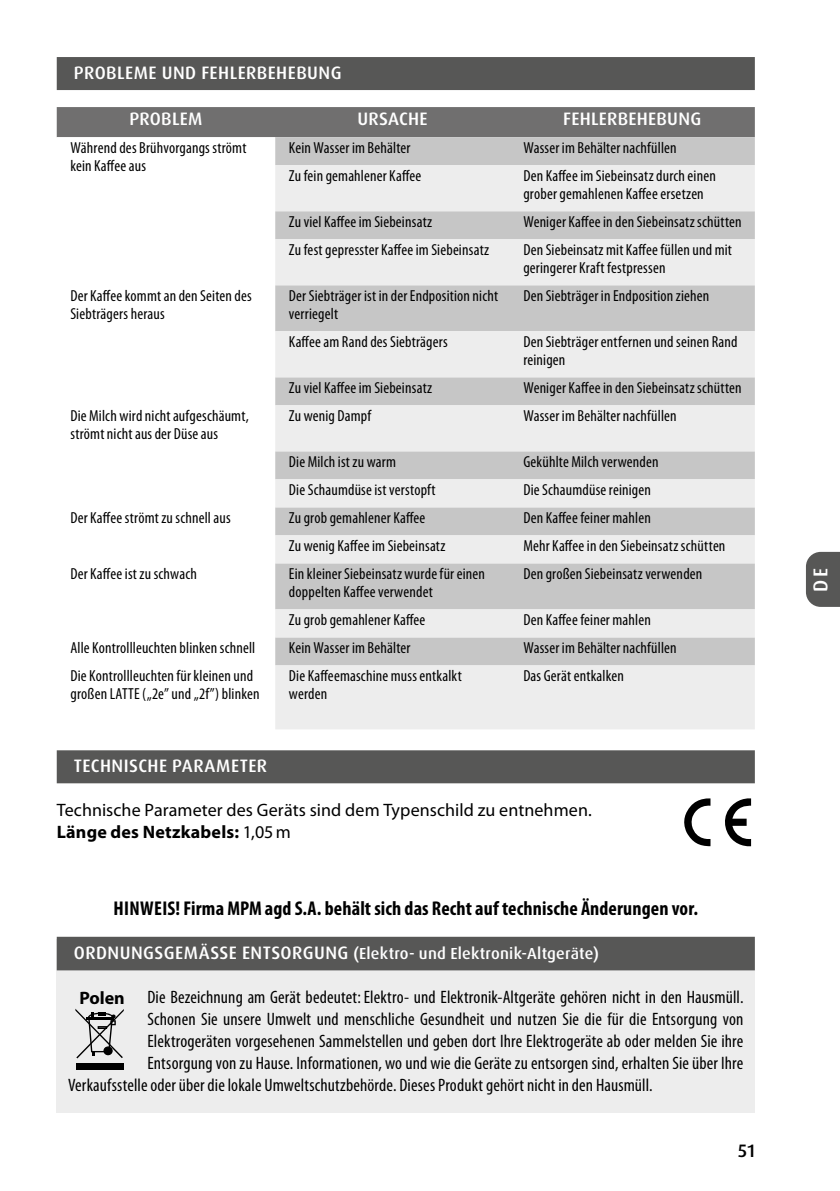
<style>
.page{position:relative;width:840px;height:1191px;background:#fff}
.page>*{position:absolute;margin:0;border:0;box-sizing:border-box;transform-origin:0 0}
.t1{font:700 condensed 20px "Myriad Pro";letter-spacing:.005em;color:#000}
.t2{font:500 20px "Dax Pro";color:#fff}
.t3{font:condensed 18px "Myriad Pro";letter-spacing:.005em;color:#000}
.t4{font:18px/22px "Myriad Pro";letter-spacing:.005em;color:#000}
.t5{font:500 18px "Dax Pro";letter-spacing:.02em;color:#fff}
.t6{font:700 18px "Myriad Pro";color:#000}
.t7{font:500 18px "Dax Pro";color:#000}
.t8{font:condensed 16px/18px "Myriad Pro";letter-spacing:.01em;color:#000}
.t9{font:500 16px "Dax Pro";letter-spacing:.015em;color:#fff}
.s1{font-weight:700}
.s2{font-size:18px}
</style>
<div class="page">
<svg style="left:806px;top:552px;width:33px;height:55px;background:#5f5f5e"></svg>
<div style="left:57px;top:57px;width:697px;height:33px;background:#575756"></div>
<div style="left:57px;top:750px;width:697px;height:33px;background:#575756"></div>
<div style="left:57px;top:107px;width:697px;height:30px;background:#706f6f"></div>
<div style="left:275px;top:137px;width:479px;height:28px;background:#c6c6c6"></div>
<svg style="left:275px;top:165px;width:479px;height:564px;background:#ddd"></svg>
<svg style="left:684px;top:798px;width:26px;height:48px"></svg>
<svg style="left:725px;top:798px;width:25px;height:48px"></svg>
<div style="left:57px;top:939px;width:697px;height:174px;background:#ededed"></div>
<div style="left:57px;top:936px;width:697px;height:34px;background:#575756"></div>
<svg style="left:75px;top:1008px;width:49px;height:50px"></svg>
<div style="left:76px;top:1062px;width:47px;height:7px;background:#000"></div>
<p class="t5" style="left:74px;top:61px;width:269px">PROBLEME UND FEHLERBEHEBUNG</p>
<p class="t5" style="left:129px;top:107px;width:74px">PROBLEM</p>
<p class="t5" style="left:357px;top:107px;width:72px">URSACHE</p>
<p class="t5" style="left:563px;top:107px;width:139px">FEHLERBEHEBUNG</p>
<p class="t8" style="left:70px;top:139px;width:177px">Während des Brühvorgangs strömt kein Kaffee aus</p>
<p class="t8" style="left:289px;top:139px;width:123px">Kein Wasser im Behälter</p>
<p class="t8" style="left:523px;top:139px;width:155px">Wasser im Behälter nachfüllen</p>
<p class="t8" style="left:289px;top:167px;width:134px">Zu fein gemahlener Kaffee</p>
<p class="t8" style="left:523px;top:167px;width:194px">Den Kaffee im Siebeinsatz durch einen grober gemahlenen Kaffee ersetzen</p>
<p class="t8" style="left:289px;top:213px;width:145px">Zu viel Kaffee im Siebeinsatz</p>
<p class="t8" style="left:523px;top:213px;width:220px">Weniger Kaffee in den Siebeinsatz schütten</p>
<p class="t8" style="left:289px;top:241px;width:202px">Zu fest gepresster Kaffee im Siebeinsatz</p>
<p class="t8" style="left:523px;top:241px;width:210px">Den Siebeinsatz mit Kaffee füllen und mit geringerer Kraft festpressen</p>
<p class="t8" style="left:70px;top:287px;width:183px">Der Kaffee kommt an den Seiten des<br>Siebträgers heraus</p>
<p class="t8" style="left:289px;top:287px;width:211px">Der Siebträger ist in der Endposition nicht verriegelt</p>
<p class="t8" style="left:523px;top:287px;width:187px">Den Siebträger in Endposition ziehen</p>
<p class="t8" style="left:289px;top:333px;width:160px">Kaffee am Rand des Siebträgers</p>
<p class="t8" style="left:523px;top:333px;width:216px">Den Siebträger entfernen und seinen Rand reinigen</p>
<p class="t8" style="left:289px;top:379px;width:145px">Zu viel Kaffee im Siebeinsatz</p>
<p class="t8" style="left:523px;top:379px;width:220px">Weniger Kaffee in den Siebeinsatz schütten</p>
<p class="t8" style="left:70px;top:407px;width:180px">Die Milch wird nicht aufgeschäumt, strömt nicht aus der Düse aus</p>
<p class="t8" style="left:289px;top:407px;width:84px">Zu wenig Dampf</p>
<p class="t8" style="left:523px;top:407px;width:155px">Wasser im Behälter nachfüllen</p>
<p class="t8" style="left:289px;top:453px;width:109px">Die Milch ist zu warm</p>
<p class="t8" style="left:523px;top:453px;width:137px">Gekühlte Milch verwenden</p>
<p class="t8" style="left:289px;top:481px;width:148px">Die Schaumdüse ist verstopft</p>
<p class="t8" style="left:523px;top:481px;width:129px">Die Schaumdüse reinigen</p>
<p class="t8" style="left:70px;top:509px;width:162px">Der Kaffee strömt zu schnell aus</p>
<p class="t8" style="left:289px;top:509px;width:138px">Zu grob gemahlener Kaffee</p>
<p class="t8" style="left:523px;top:509px;width:129px">Den Kaffee feiner mahlen</p>
<p class="t8" style="left:289px;top:537px;width:158px">Zu wenig Kaffee im Siebeinsatz</p>
<p class="t8" style="left:523px;top:537px;width:203px">Mehr Kaffee in den Siebeinsatz schütten</p>
<p class="t8" style="left:70px;top:565px;width:128px">Der Kaffee ist zu schwach</p>
<p class="t8" style="left:289px;top:565px;width:197px">Ein kleiner Siebeinsatz wurde für einen doppelten Kaffee verwendet</p>
<p class="t8" style="left:523px;top:565px;width:180px">Den großen Siebeinsatz verwenden</p>
<p class="t8" style="left:289px;top:611px;width:138px">Zu grob gemahlener Kaffee</p>
<p class="t8" style="left:523px;top:611px;width:129px">Den Kaffee feiner mahlen</p>
<p class="t8" style="left:70px;top:639px;width:186px">Alle Kontrollleuchten blinken schnell</p>
<p class="t8" style="left:289px;top:639px;width:123px">Kein Wasser im Behälter</p>
<p class="t8" style="left:523px;top:639px;width:155px">Wasser im Behälter nachfüllen</p>
<p class="t8" style="left:70px;top:667px;width:190px">Die Kontrollleuchten für kleinen und großen LATTE („2e” und„2f”) blinken</p>
<p class="t8" style="left:289px;top:667px;width:174px">Die Kaffeemaschine muss entkalkt werden</p>
<p class="t8" style="left:523px;top:667px;width:102px">Das Gerät entkalken</p>
<p class="t5" style="left:74px;top:754px;width:195px">TECHNISCHE PARAMETER</p>
<p class="t4" style="left:57px;top:799px;width:536px">Technische Parameter des Geräts sind dem Typenschild zu entnehmen.<br><span class="s1">Länge des Netzkabels:</span> 1,05m</p>
<p class="t1" style="left:113px;top:897px;width:586px">HINWEIS! Firma MPM agd S.A. behält sich das Recht auf technische Änderungen vor.</p>
<p class="t9" style="left:74px;top:943px;width:526px"><span class="s2">ORDNUNGSGEMÄSSE ENTSORGUNG</span> (Elektro- und Elektronik-Altgeräte)</p>
<p class="t6" style="left:79px;top:987px;width:47px">Polen</p>
<p class="t3" style="left:147px;top:987px;width:597px">Die Bezeichnung am Gerät bedeutet:Elektro- und Elektronik-Altgeräte gehören nicht in den Hausmüll.</p>
<p class="t3" style="left:147px;top:1009px;width:597px">Schonen Sie unsere Umwelt und menschliche Gesundheit und nutzen Sie die für die Entsorgung von</p>
<p class="t3" style="left:147px;top:1031px;width:597px">Elektrogeräten vorgesehenen Sammelstellen und geben dort Ihre Elektrogeräte ab oder melden Sie ihre</p>
<p class="t3" style="left:147px;top:1053px;width:597px">Entsorgung von zu Hause. Informationen, wo und wie die Geräte zu entsorgen sind, erhalten Sie über Ihre</p>
<p class="t3" style="left:68px;top:1075px;width:585px">Verkaufsstelle oder über die lokale Umweltschutzbehörde. Dieses Produkt gehört nicht in den Hausmüll.</p>
<p class="t7" style="left:737px;top:1139px;width:18px">51</p>
<p class="t2" style="left:807px;top:592px;width:25px;rotate:-90deg">DE</p>
</div>
